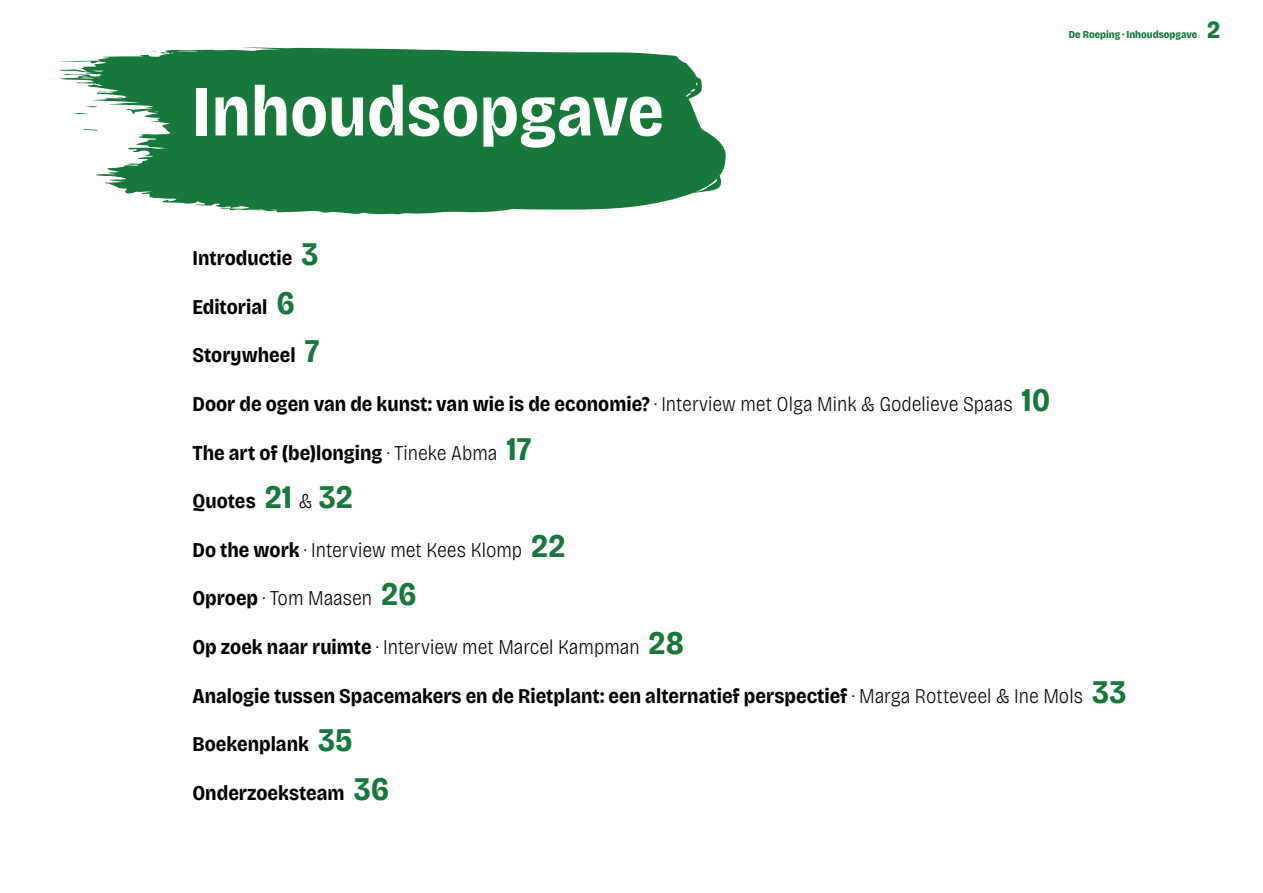
<style>
.page{position:relative;width:1263px;height:893px;background:#fff}
.page>*{position:absolute;margin:0;border:0;box-sizing:border-box;transform-origin:0 0}
.t1{font:700 semi-condensed 72px "Bricolage Grotesque 24 pt";color:#fff}
.t2{font:800 semi-condensed 24.75px "Bricolage Grotesque 24 pt";color:#18773b}
.t3{font:700 semi-condensed 21px "Bricolage Grotesque 24 pt";color:#000}
.t4{font:200 semi-condensed 21px "Bricolage Grotesque 24 pt";color:#000}
.t5{font:800 semi-condensed 10.65px "Bricolage Grotesque 24 pt";color:#18773b}
.s1{font-size:33px;color:#18773b}
.s2{font-weight:200}
.s3{font-weight:700}
.s4{font-weight:700;font-size:33px;color:#18773b}
</style>
<div class="page">
<svg style="left:57px;top:47px;width:669px;height:168px;fill:#18773b"></svg>
<h1 class="t1" style="left:192px;top:55px;width:473px">Inhoudsopgave</h1>
<p class="t5" style="left:1069px;top:26px;width:130px">De Roeping · Inhoudsopgave</p>
<p class="t2" style="left:1207px;top:10px;width:15px">2</p>
<p class="t3" style="left:192px;top:242px;width:128px">Introductie <span class="s1">3</span></p>
<p class="t3" style="left:192px;top:290px;width:104px">Editorial <span class="s1">6</span></p>
<p class="t3" style="left:192px;top:339px;width:128px">Storywheel <span class="s1">7</span></p>
<p class="t3" style="left:192px;top:387px;width:860px">Door de ogen van de kunst: van wie is de economie? <span class="s2">· Interview met Olga Mink &amp; Godelieve Spaas</span> <span class="s1">10</span></p>
<p class="t3" style="left:192px;top:436px;width:340px">The art of (be)longing <span class="s2">· Tineke Abma</span> <span class="s1">17</span></p>
<p class="t3" style="left:192px;top:485px;width:162px">Quotes <span class="s1">21</span> <span class="s2">&amp;</span> <span class="s1">32</span></p>
<p class="t4" style="left:192px;top:534px;width:375px"><span class="s3">Do the work</span> · Interview met Kees Klomp <span class="s4">22</span></p>
<p class="t4" style="left:192px;top:583px;width:226px"><span class="s3">Oproep</span> · Tom Maasen <span class="s4">26</span></p>
<p class="t4" style="left:192px;top:631px;width:493px"><span class="s3">Op zoek naar ruimte</span> · Interview met Marcel Kampman <span class="s4">28</span></p>
<p class="t3" style="left:192px;top:679px;width:935px">Analogie tussen Spacemakers en de Rietplant: een alternatief perspectief <span class="s2">· Marga Rotteveel &amp; Ine Mols</span> <span class="s1">33</span></p>
<p class="t3" style="left:192px;top:728px;width:162px">Boekenplank <span class="s1">35</span></p>
<p class="t3" style="left:192px;top:776px;width:198px">Onderzoeksteam <span class="s1">36</span></p>
</div>
